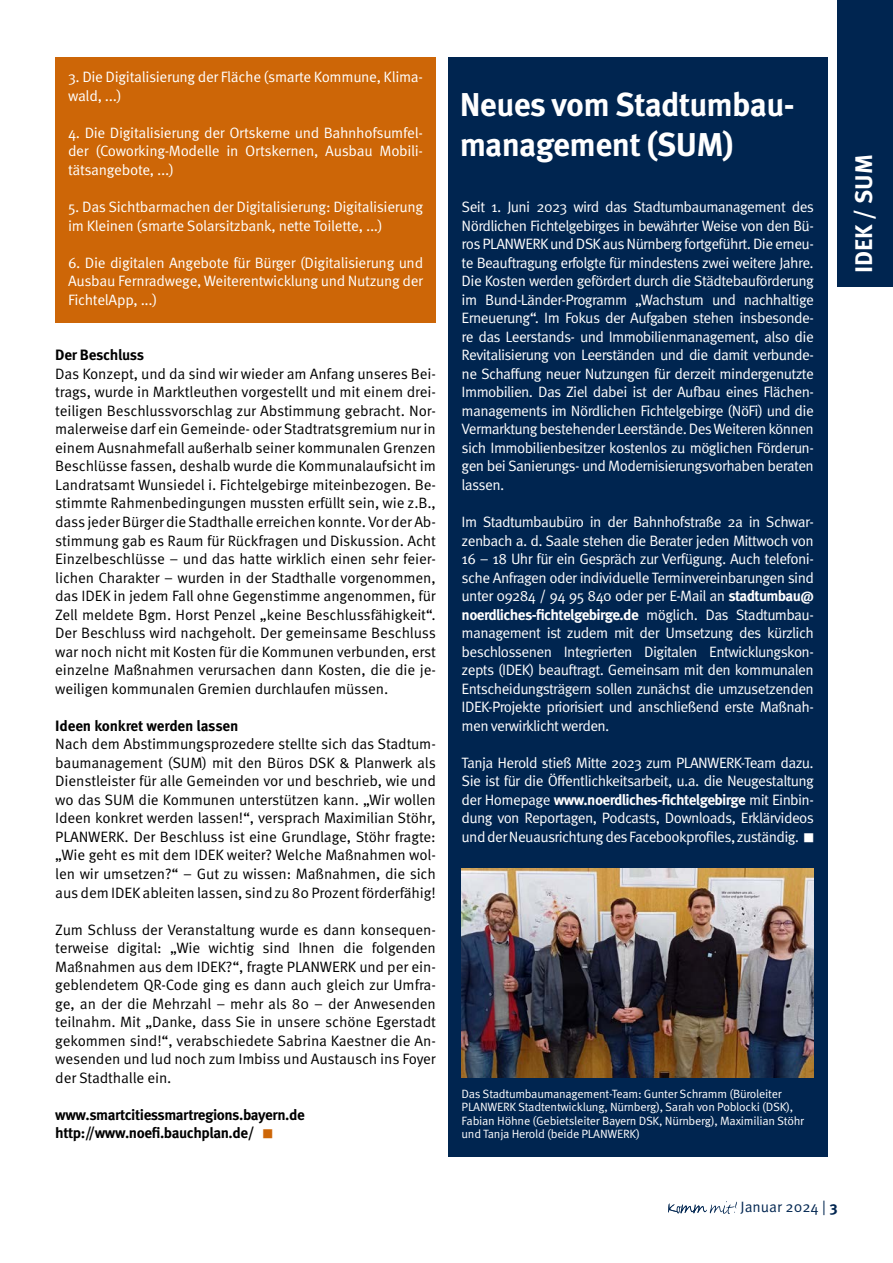
<style>
.page{position:relative;width:893px;height:1263px;background:#fff}
.page>*{position:absolute;margin:0;border:0;box-sizing:border-box;transform-origin:0 0}
.t1{font:700 33px/39.6px "Meta Pro";letter-spacing:-.02em;color:#fff}
.Headline_Titel{font:700 24px "Meta Pro";color:#fff}
.t2{font:15px/18.5px "Meta Pro Norm";letter-spacing:-.025em;color:#fff;text-align:justify}
.t3{font:15px/18.5px "Meta Pro Norm";letter-spacing:-.01em;color:#000;text-align:justify}
.t4{font:700 15px "Meta Pro";letter-spacing:-.03em;color:#000}
.t5{font:700 15px "Meta Pro";letter-spacing:-.01em;color:#000}
.Fußzeile{font:15px "Meta Pro Norm";color:#002550}
.Bildunterschrift{font:12px/13.5px "Meta Pro Norm";letter-spacing:-.02em;color:#fff}
.s1{font-family:"Meta Pro Norm";font-weight:400;font-size:12px;color:#cd6607}
.s2{font-family:"Meta Pro";font-weight:700}
.s3{font-size:12px}
</style>
<div class="page">
<svg style="left:668px;top:1201px;width:69px;height:13px"></svg>
<div style="left:838px;top:0;width:55px;height:286px;background:#002550"></div>
<div style="left:449px;top:57px;width:379px;height:1100px;background:#002550"></div>
<img style="left:462px;top:868px;width:352px;height:210px">
<div style="left:55px;top:57px;width:381px;height:266px;background:#cd6607"></div>
<p class="t2" style="left:68px;top:67px;width:357px">3. Die Digitalisierung der Fläche (smarte Kommune, Klima&shy;wald, ...)</p>
<p class="t2" style="left:68px;top:122px;width:357px">4. Die Digitalisierung der Ortskerne und Bahnhofsumfel&shy;der (Coworking-Modelle in Ortskernen, Ausbau Mobili&shy;tätsangebote, ...)</p>
<p class="t2" style="left:68px;top:197px;width:357px">5. Das Sichtbarmachen der Digitalisierung: Digitalisierung im Kleinen (smarte Solarsitzbank, nette Toilette, ...)</p>
<p class="t2" style="left:68px;top:252px;width:357px">6. Die digitalen Angebote für Bürger (Digitalisierung und Ausbau Fernradwege, Weiterentwicklung und Nutzung der FichtelApp, ...)</p>
<p class="t4" style="left:55px;top:343px;width:90px">Der Beschluss</p>
<p class="t3" style="left:55px;top:363px;width:382px">Das Konzept, und da sind wir wieder am Anfang unseres Bei&shy;trags, wurde in Marktleuthen vorgestellt und mit einem drei&shy;teiligen Beschlussvorschlag zur Abstimmung gebracht. Nor&shy;malerweise darf ein Gemeinde- oder Stadtratsgremium nur in einem Ausnahmefall außerhalb seiner kommunalen Grenzen Beschlüsse fassen, deshalb wurde die Kommunalaufsicht im Landratsamt Wunsiedel i. Fichtelgebirge miteinbezogen. Be&shy;stimmte Rahmenbedingungen mussten erfüllt sein, wie z.B., dass jeder Bürger die Stadthalle erreichen konnte. Vor der Ab&shy;stimmung gab es Raum für Rückfragen und Diskussion. Acht Einzelbeschlüsse – und das hatte wirklich einen sehr feier&shy;lichen Charakter − wurden in der Stadthalle vorgenommen, das IDEK in jedem Fall ohne Gegenstimme angenommen, für Zell meldete Bgm. Horst Penzel „keine Beschlussfähigkeit“.<br>Der Beschluss wird nachgeholt. Der gemeinsame Beschluss war noch nicht mit Kosten für die Kommunen verbunden, erst einzelne Maßnahmen verursachen dann Kosten, die die je&shy;weiligen kommunalen Gremien durchlaufen müssen.</p>
<p class="t5" style="left:55px;top:714px;width:185px">Ideen konkret werden lassen</p>
<p class="t3" style="left:55px;top:734px;width:382px">Nach dem Abstimmungsprozedere stellte sich das Stadtum&shy;baumanagement (SUM) mit den Büros DSK &amp; Planwerk als Dienstleister für alle Gemeinden vor und beschrieb, wie und wo das SUM die Kommunen unterstützen kann. „Wir wollen Ideen konkret werden lassen!“, versprach Maximilian Stöhr, PLANWERK. Der Beschluss ist eine Grundlage, Stöhr fragte: „Wie geht es mit dem IDEK weiter? Welche Maßnahmen wol&shy;len wir umsetzen?“ – Gut zu wissen: Maßnahmen, die sich aus dem IDEK ableiten lassen, sind zu 80 Prozent förderfähig!</p>
<p class="t3" style="left:55px;top:919px;width:382px">Zum Schluss der Veranstaltung wurde es dann konsequen&shy;terweise digital: „Wie wichtig sind Ihnen die folgenden Maßnahmen aus dem IDEK?“, fragte PLANWERK und per ein&shy;geblendetem QR-Code ging es dann auch gleich zur Umfra&shy;ge, an der die Mehrzahl – mehr als 80 – der Anwesenden teilnahm. Mit „Danke, dass Sie in unsere schöne Egerstadt gekommen sind!“, verabschiedete Sabrina Kaestner die An&shy;wesenden und lud noch zum Imbiss und Austausch ins Foyer der Stadthalle ein.</p>
<p class="t4" style="left:55px;top:1103px;width:251px">www.smartcitiessmartregions.bayern.de</p>
<p class="t4" style="left:55px;top:1121px;width:219px">http://www.noefi.bauchplan.de/ <span class="s1">■</span></p>
<p class="t1" style="left:460px;top:83px;width:336px">Neues vom Stadtumbau&shy;management (SUM)</p>
<p class="t2" style="left:462px;top:197px;width:354px">Seit 1. Juni 2023 wird das Stadtumbaumanagement des Nördlichen Fichtelgebirges in bewährter Weise von den Bü&shy;ros PLANWERK und DSK aus Nürnberg fortgeführt. Die erneu&shy;te Beauftragung erfolgte für mindestens zwei weitere Jahre.<br>Die Kosten werden gefördert durch die Städtebauförderung im Bund-Länder-Programm „Wachstum und nachhaltige Erneuerung“. Im Fokus der Aufgaben stehen insbesonde&shy;re das Leerstands- und Immobilienmanagement, also die Revitalisierung von Leerständen und die damit verbunde&shy;ne Schaffung neuer Nutzungen für derzeit mindergenutzte Immobilien. Das Ziel dabei ist der Aufbau eines Flächen&shy;managements im Nördlichen Fichtelgebirge (NöFi) und die Vermarktung bestehender Leerstände. Des Weiteren können sich Immobilienbesitzer kostenlos zu möglichen Förderun&shy;gen bei Sanierungs- und Modernisierungsvorhaben beraten lassen.</p>
<p class="t2" style="left:462px;top:512px;width:354px">Im Stadtumbaubüro in der Bahnhofstraße 2a in Schwar&shy;zenbach a. d. Saale stehen die Berater jeden Mittwoch von 16 – 18 Uhr für ein Gespräch zur Verfügung. Auch telefoni&shy;sche Anfragen oder individuelle Terminvereinbarungen sind unter 09284 / 94 95 840 oder per E-Mail an <span class="s2">stadtumbau@ noerdliches-fichtelgebirge.de</span> möglich. Das Stadtumbau&shy;management ist zudem mit der Umsetzung des kürzlich beschlossenen Integrierten Digitalen Entwicklungskon&shy;zepts (IDEK) beauftragt. Gemeinsam mit den kommunalen Entscheidungsträgern sollen zunächst die umzusetzenden IDEK-Projekte priorisiert und anschließend erste Maßnah&shy;men verwirklicht werden.</p>
<p class="t2" style="left:462px;top:752px;width:354px">Tanja Herold stieß Mitte 2023 zum PLANWERK-Team dazu.<br>Sie ist für die Öffentlichkeitsarbeit, u.a. die Neugestaltung der Homepage <span class="s2">www.noerdliches-fichtelgebirge</span> mit Einbin&shy;dung von Reportagen, Podcasts, Downloads, Erklärvideos und der Neuausrichtung des Facebookprofiles, zuständig. <span class="s3">■</span></p>
<p class="Headline_Titel" style="left:845px;top:273px;width:120px;rotate:-90deg">IDEK / SUM</p>
<p class="Bildunterschrift" style="left:462px;top:1086px;width:344px">Das Stadtumbaumanagement-Team: Gunter Schramm (Büroleiter PLANWERK Stadtentwicklung, Nürnberg), Sarah von Poblocki (DSK), Fabian Höhne (Gebietsleiter Bayern DSK, Nürnberg), Maximilian Stöhr und Tanja Herold (beide PLANWERK)</p>
<p class="Fußzeile" style="left:740px;top:1196px;width:99px">Januar 2024 | <span class="s2">3</span></p>
</div>
